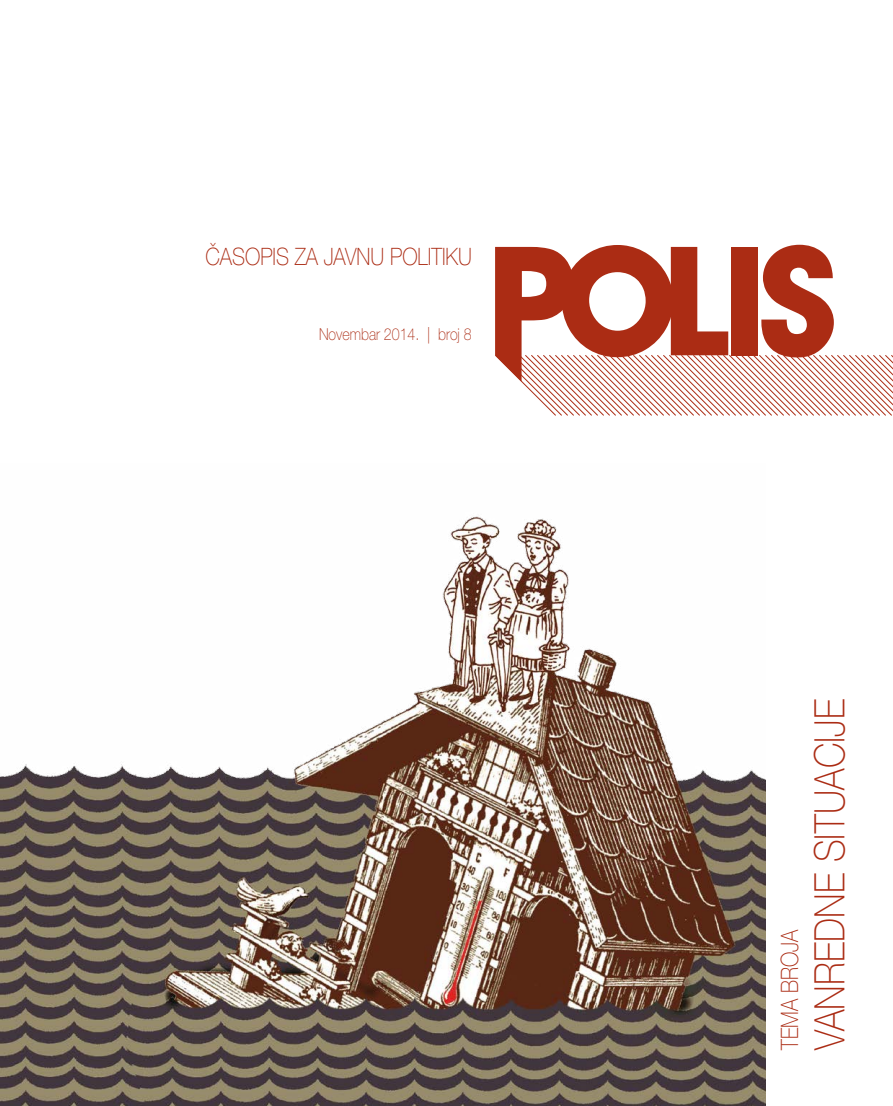
<style>
.page{position:relative;width:893px;height:1106px;background:#fff}
.page>*{position:absolute;margin:0;border:0;box-sizing:border-box;transform-origin:0 0}
.Sadržaj_Naslov{font:42px "cir HEL Vn Tnk E";letter-spacing:.005em;color:#ab2c14;scale:.86 1}
.Sadržaj_Naslov-2{font:24px "cir HEL Vn Tnk E";color:#ab2c14;scale:.86 1}
.Sadržaj_Naslov-3{font:16.5px "cir HEL Vn Tnk E";color:#ab2c14;scale:.86 1}
</style>
<div class="page">
<svg style="left:495px;top:245px;width:398px;height:171px"></svg>
<img style="left:0;top:516px;width:765px;height:590px">
<p class="Sadržaj_Naslov-2" style="left:205px;top:243px;width:311px">ČASOPIS ZA JAVNU POLITIKU</p>
<p class="Sadržaj_Naslov-3" style="left:319px;top:325px;width:179px">Novembar 2014. | broj 8</p>
<p class="Sadržaj_Naslov-2" style="left:776px;top:1049px;width:142px;rotate:-90deg">TEMA BROJA</p>
<p class="Sadržaj_Naslov" style="left:805px;top:1049px;width:410px;rotate:-90deg">VANREDNE SITUACIJE</p>
</div>
